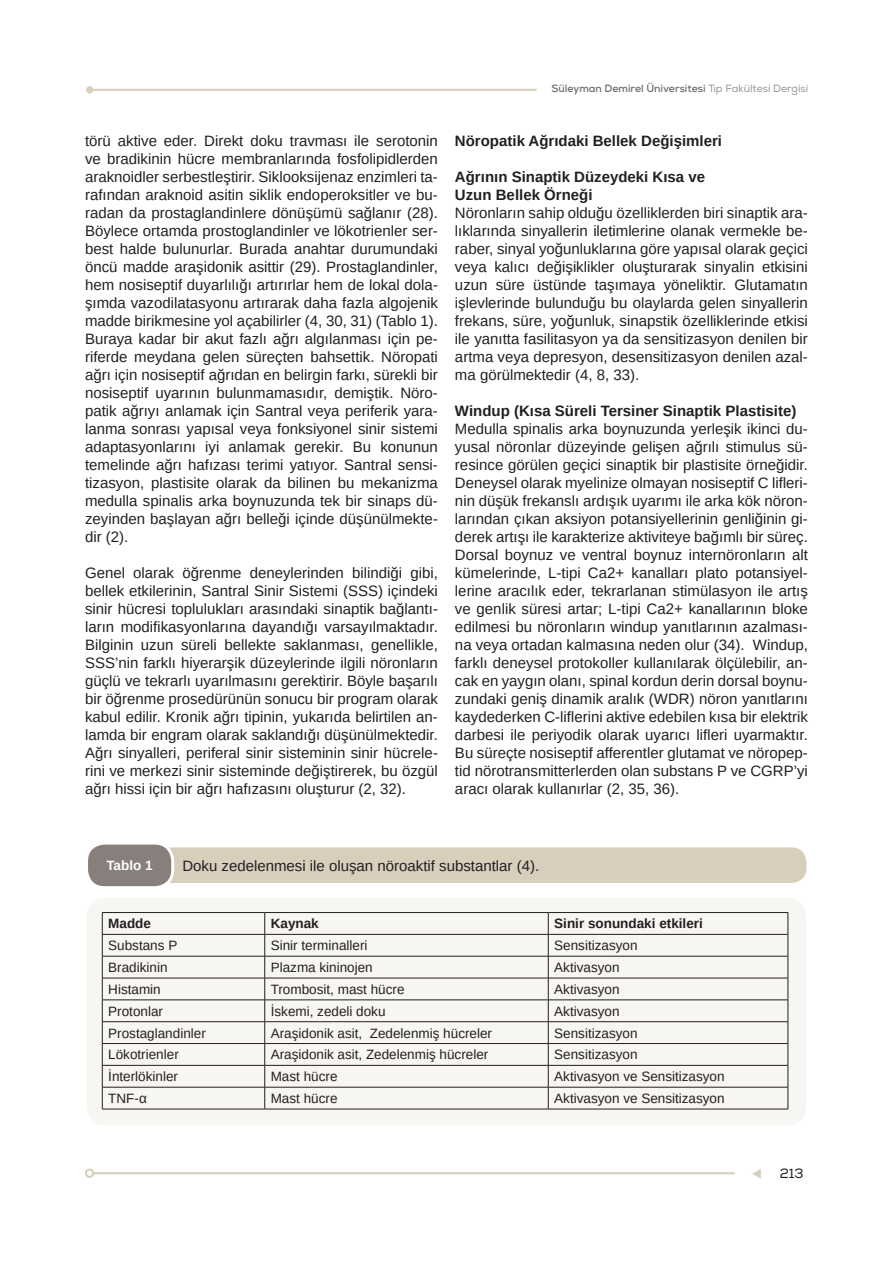
<style>
.page{position:relative;width:893px;height:1263px;background:#fff}
.page>*{position:absolute;margin:0;border:0;box-sizing:border-box;transform-origin:0 0}
.t1{font:15px/18px "Arimo";color:#231f20;text-align:justify}
.t2{font:700 15px/18px "Arimo";color:#231f20}
.t3{font:13.5px "Arimo";color:#231f20}
.t4{font:700 13.5px "Arimo";color:#231f20}
.t5{font:700 13.5px "Arimo";color:#fff}
.t6{font:13.5px "Nexa";color:#231f20}
.t7{font:700 10.5px "Nexa";color:#6b6b6e}
.s1{font-weight:400;color:#939598}
.s2{color:#d8cebc}
</style>
<div class="page">
<hr style="left:93px;top:1172px;width:642px;height:2px;background:#d8cebc">
<div style="left:85px;top:1168px;width:9px;height:10px;border:2px solid #d8cebc;border-radius:50%"></div>
<hr style="left:94px;top:89px;width:443px;height:2px;background:#d8cebc">
<div style="left:86px;top:86px;width:7px;height:8px;background:#d8cebc;border-radius:50%"></div>
<div style="left:87px;top:847px;width:719px;height:36px;background:#d8cebc;border-radius:15px"></div>
<div style="left:87px;top:898px;width:719px;height:227px;background:#f7f6f3;border-radius:18px"></div>
<div style="left:87px;top:843px;width:86px;height:45px;background:#867f7c;border-radius:18px"></div>
<div style="left:85px;top:842px;width:89px;height:47px;border:3px solid #fff;border-radius:18px"></div>
<hr style="left:102px;top:912px;width:163px;height:1px;background:#231f20">
<hr style="left:265px;top:912px;width:283px;height:1px;background:#231f20">
<hr style="left:548px;top:912px;width:240px;height:1px;background:#231f20">
<hr style="left:102px;top:934px;width:163px;height:1px;background:#231f20">
<hr style="left:265px;top:934px;width:283px;height:1px;background:#231f20">
<hr style="left:548px;top:934px;width:240px;height:1px;background:#231f20">
<hr style="left:102px;top:956px;width:163px;height:1px;background:#231f20">
<hr style="left:265px;top:956px;width:283px;height:1px;background:#231f20">
<hr style="left:548px;top:956px;width:240px;height:1px;background:#231f20">
<hr style="left:102px;top:978px;width:163px;height:1px;background:#231f20">
<hr style="left:265px;top:978px;width:283px;height:1px;background:#231f20">
<hr style="left:548px;top:978px;width:240px;height:1px;background:#231f20">
<hr style="left:102px;top:999px;width:163px;height:1px;background:#231f20">
<hr style="left:265px;top:999px;width:283px;height:1px;background:#231f20">
<hr style="left:548px;top:999px;width:240px;height:1px;background:#231f20">
<hr style="left:102px;top:1021px;width:163px;height:1px;background:#231f20">
<hr style="left:265px;top:1021px;width:283px;height:1px;background:#231f20">
<hr style="left:548px;top:1021px;width:240px;height:1px;background:#231f20">
<hr style="left:102px;top:1043px;width:163px;height:1px;background:#231f20">
<hr style="left:265px;top:1043px;width:283px;height:1px;background:#231f20">
<hr style="left:548px;top:1043px;width:240px;height:1px;background:#231f20">
<hr style="left:102px;top:1065px;width:163px;height:1px;background:#231f20">
<hr style="left:265px;top:1065px;width:283px;height:1px;background:#231f20">
<hr style="left:548px;top:1065px;width:240px;height:1px;background:#231f20">
<hr style="left:102px;top:1087px;width:163px;height:1px;background:#231f20">
<svg style="left:102px;top:913px;width:1px;height:196px"></svg>
<hr style="left:265px;top:1087px;width:283px;height:1px;background:#231f20">
<svg style="left:264px;top:913px;width:1px;height:196px"></svg>
<hr style="left:548px;top:1087px;width:240px;height:1px;background:#231f20">
<svg style="left:548px;top:913px;width:1px;height:196px"></svg>
<svg style="left:788px;top:913px;width:1px;height:196px"></svg>
<hr style="left:102px;top:1109px;width:163px;height:1px;background:#231f20">
<hr style="left:265px;top:1109px;width:283px;height:1px;background:#231f20">
<hr style="left:548px;top:1109px;width:240px;height:1px;background:#231f20">
<p class="t1" style="left:85px;top:132px;width:354px">törü aktive eder. Direkt doku travması ile serotonin ve bradikinin hücre membranlarında fosfolipidlerden araknoidler serbestleştirir. Siklooksijenaz enzimleri ta&shy;rafından araknoid asitin siklik endoperoksitler ve bu&shy;radan da prostaglandinlere dönüşümü sağlanır (28).<br>Böylece ortamda prostoglandinler ve lökotrienler ser&shy;best halde bulunurlar. Burada anahtar durumundaki öncü madde araşidonik asittir (29). Prostaglandinler, hem nosiseptif duyarlılığı artırırlar hem de lokal dola&shy;şımda vazodilatasyonu artırarak daha fazla algojenik madde birikmesine yol açabilirler (4, 30, 31) (Tablo 1).<br>Buraya kadar bir akut fazlı ağrı algılanması için pe&shy;riferde meydana gelen süreçten bahsettik. Nöropati ağrı için nosiseptif ağrıdan en belirgin farkı, sürekli bir nosiseptif uyarının bulunmamasıdır, demiştik. Nöro&shy;patik ağrıyı anlamak için Santral veya periferik yara&shy;lanma sonrası yapısal veya fonksiyonel sinir sistemi adaptasyonlarını iyi anlamak gerekir. Bu konunun temelinde ağrı hafızası terimi yatıyor. Santral sensi&shy;tizasyon, plastisite olarak da bilinen bu mekanizma medulla spinalis arka boynuzunda tek bir sinaps dü&shy;zeyinden başlayan ağrı belleği içinde düşünülmekte&shy;dir (2).</p>
<p class="t1" style="left:85px;top:564px;width:354px">Genel olarak öğrenme deneylerinden bilindiği gibi, bellek etkilerinin, Santral Sinir Sistemi (SSS) içindeki sinir hücresi toplulukları arasındaki sinaptik bağlantı&shy;ların modifikasyonlarına dayandığı varsayılmaktadır.<br>Bilginin uzun süreli bellekte saklanması, genellikle, SSS’nin farklı hiyerarşik düzeylerinde ilgili nöronların güçlü ve tekrarlı uyarılmasını gerektirir. Böyle başarılı bir öğrenme prosedürünün sonucu bir program olarak kabul edilir. Kronik ağrı tipinin, yukarıda belirtilen an&shy;lamda bir engram olarak saklandığı düşünülmektedir.<br>Ağrı sinyalleri, periferal sinir sisteminin sinir hücrele&shy;rini ve merkezi sinir sisteminde değiştirerek, bu özgül ağrı hissi için bir ağrı hafızasını oluşturur (2, 32).</p>
<p class="t7" style="left:552px;top:82px;width:258px">Süleyman Demirel Üniversitesi <span class="s1">Tıp Fakültesi Dergisi</span></p>
<p class="t2" style="left:455px;top:132px;width:269px">Nöropatik Ağrıdaki Bellek Değişimleri</p>
<p class="t2" style="left:455px;top:168px;width:252px">Ağrının Sinaptik Düzeydeki Kısa ve<br>Uzun Bellek Örneği</p>
<p class="t1" style="left:455px;top:204px;width:354px">Nöronların sahip olduğu özelliklerden biri sinaptik ara&shy;lıklarında sinyallerin iletimlerine olanak vermekle be&shy;raber, sinyal yoğunluklarına göre yapısal olarak geçici veya kalıcı değişiklikler oluşturarak sinyalin etkisini uzun süre üstünde taşımaya yöneliktir. Glutamatın işlevlerinde bulunduğu bu olaylarda gelen sinyallerin frekans, süre, yoğunluk, sinapstik özelliklerinde etkisi ile yanıtta fasilitasyon ya da sensitizasyon denilen bir artma veya depresyon, desensitizasyon denilen azal&shy;ma görülmektedir (4, 8, 33).</p>
<p class="t2" style="left:455px;top:402px;width:343px">Windup (Kısa Süreli Tersiner Sinaptik Plastisite)</p>
<p class="t1" style="left:455px;top:420px;width:354px">Medulla spinalis arka boynuzunda yerleşik ikinci du&shy;yusal nöronlar düzeyinde gelişen ağrılı stimulus sü&shy;resince görülen geçici sinaptik bir plastisite örneğidir.<br>Deneysel olarak myelinize olmayan nosiseptif C lifleri&shy;nin düşük frekanslı ardışık uyarımı ile arka kök nöron&shy;larından çıkan aksiyon potansiyellerinin genliğinin gi&shy;derek artışı ile karakterize aktiviteye bağımlı bir süreç.<br>Dorsal boynuz ve ventral boynuz internöronların alt kümelerinde, L-tipi Ca2+ kanalları plato potansiyel&shy;lerine aracılık eder, tekrarlanan stimülasyon ile artış ve genlik süresi artar; L-tipi Ca2+ kanallarının bloke edilmesi bu nöronların windup yanıtlarının azalması&shy;na veya ortadan kalmasına neden olur (34). Windup, farklı deneysel protokoller kullanılarak ölçülebilir, an&shy;cak en yaygın olanı, spinal kordun derin dorsal boynu&shy;zundaki geniş dinamik aralık (WDR) nöron yanıtlarını kaydederken C-liflerini aktive edebilen kısa bir elektrik darbesi ile periyodik olarak uyarıcı lifleri uyarmaktır.<br>Bu süreçte nosiseptif afferentler glutamat ve nöropep&shy;tid nörotransmitterlerden olan substans P ve CGRP’yi aracı olarak kullanırlar (2, 35, 36).</p>
<p class="t5" style="left:106px;top:856px;width:48px">Tablo 1</p>
<p class="t1" style="left:182px;top:856px;width:358px">Doku zedelenmesi ile oluşan nöroaktif substantlar (4).</p>
<p class="t4" style="left:108px;top:914px;width:44px">Madde</p>
<p class="t4" style="left:271px;top:914px;width:50px">Kaynak</p>
<p class="t4" style="left:554px;top:914px;width:150px">Sinir sonundaki etkileri</p>
<p class="t3" style="left:108px;top:937px;width:71px">Substans P</p>
<p class="t3" style="left:271px;top:937px;width:98px">Sinir terminalleri</p>
<p class="t3" style="left:554px;top:937px;width:85px">Sensitizasyon</p>
<p class="t3" style="left:108px;top:959px;width:61px">Bradikinin</p>
<p class="t3" style="left:271px;top:959px;width:104px">Plazma kininojen</p>
<p class="t3" style="left:554px;top:959px;width:67px">Aktivasyon</p>
<p class="t3" style="left:108px;top:981px;width:54px">Histamin</p>
<p class="t3" style="left:271px;top:981px;width:135px">Trombosit, mast hücre</p>
<p class="t3" style="left:554px;top:981px;width:67px">Aktivasyon</p>
<p class="t3" style="left:108px;top:1002px;width:56px">Protonlar</p>
<p class="t3" style="left:271px;top:1002px;width:116px">İskemi, zedeli doku</p>
<p class="t3" style="left:554px;top:1002px;width:67px">Aktivasyon</p>
<p class="t3" style="left:108px;top:1024px;width:99px">Prostaglandinler</p>
<p class="t3" style="left:271px;top:1024px;width:223px">Araşidonik asit, Zedelenmiş hücreler</p>
<p class="t3" style="left:554px;top:1024px;width:85px">Sensitizasyon</p>
<p class="t3" style="left:108px;top:1046px;width:72px">Lökotrienler</p>
<p class="t3" style="left:271px;top:1046px;width:219px">Araşidonik asit, Zedelenmiş hücreler</p>
<p class="t3" style="left:554px;top:1046px;width:85px">Sensitizasyon</p>
<p class="t3" style="left:108px;top:1068px;width:71px">İnterlökinler</p>
<p class="t3" style="left:271px;top:1068px;width:68px">Mast hücre</p>
<p class="t3" style="left:554px;top:1068px;width:172px">Aktivasyon ve Sensitizasyon</p>
<p class="t3" style="left:108px;top:1090px;width:40px">TNF-α</p>
<p class="t3" style="left:271px;top:1090px;width:68px">Mast hücre</p>
<p class="t3" style="left:554px;top:1090px;width:172px">Aktivasyon ve Sensitizasyon</p>
<p class="t6" style="left:751px;top:1165px;width:54px"><span class="s2">▼</span> 213</p>
</div>
